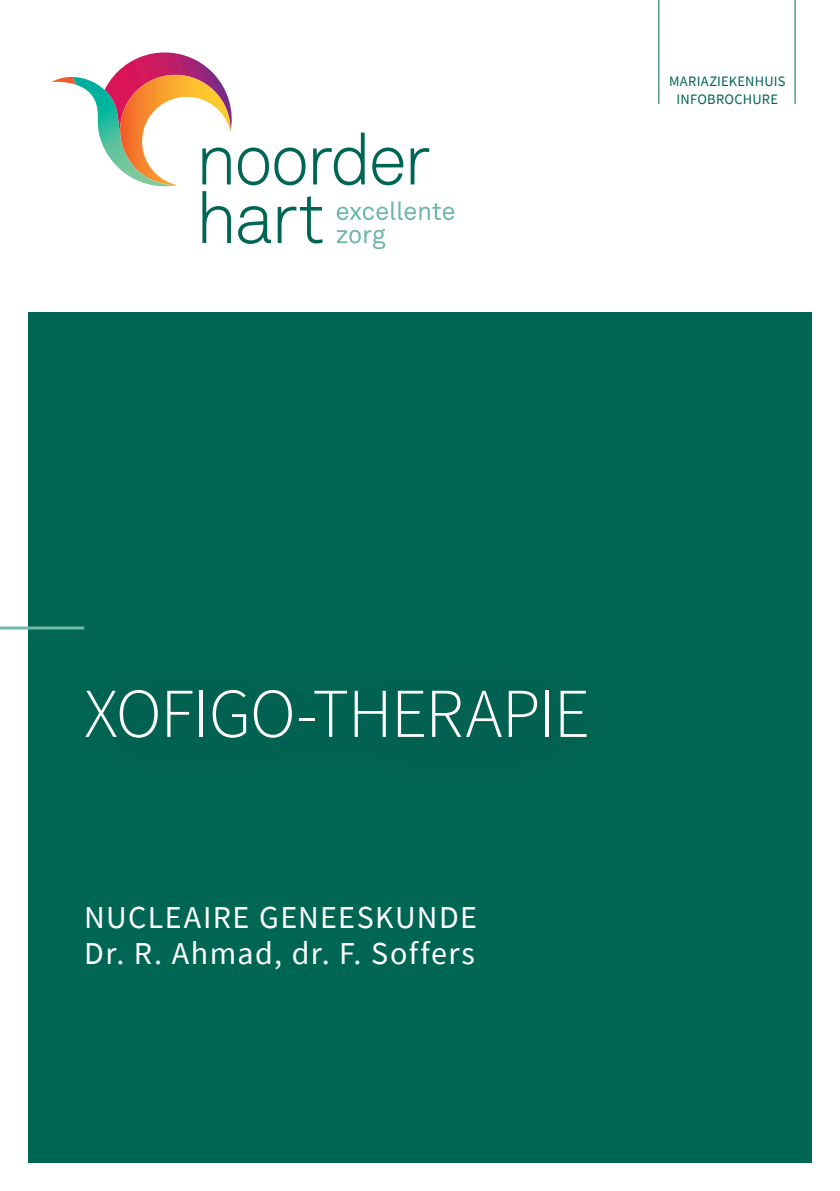
<style>
.page{position:relative;width:840px;height:1191px;background:#fff}
.page>*{position:absolute;margin:0;border:0;box-sizing:border-box;transform-origin:0 0}
.covertitel{font:300 70px "Source Sans Pro";letter-spacing:-.015em;color:#fff}
.Titel_N2{font:32px/36px "Source Sans Pro";letter-spacing:.045em;color:#fff}
.t1{font:14.4px/18px "Source Sans Pro";letter-spacing:.015em;color:#006654;text-align:center}
</style>
<div class="page">
<div style="left:28px;top:312px;width:783px;height:850px;background:#006654"></div>
<hr style="left:794px;top:0;width:1px;height:104px;background:#006654">
<hr style="left:658px;top:0;width:1px;height:104px;background:#006654">
<svg style="left:52px;top:52px;width:402px;height:197px"></svg>
<hr style="left:0;top:626px;width:84px;height:3px;background:#70b9a7">
<div style="left:20px;top:615px;width:647px;height:214px;background:#006452"></div>
<p class="t1" style="left:668px;top:72px;width:118px">MARIAZIEKENHUIS<br>INFOBROCHURE</p>
<p class="covertitel" style="left:84px;top:670px;width:507px">XOFIGO-THERAPIE</p>
<p class="Titel_N2" style="left:84px;top:899px;width:394px">NUCLEAIRE GENEESKUNDE<br>Dr. R. Ahmad, dr. F. Soffers</p>
</div>
